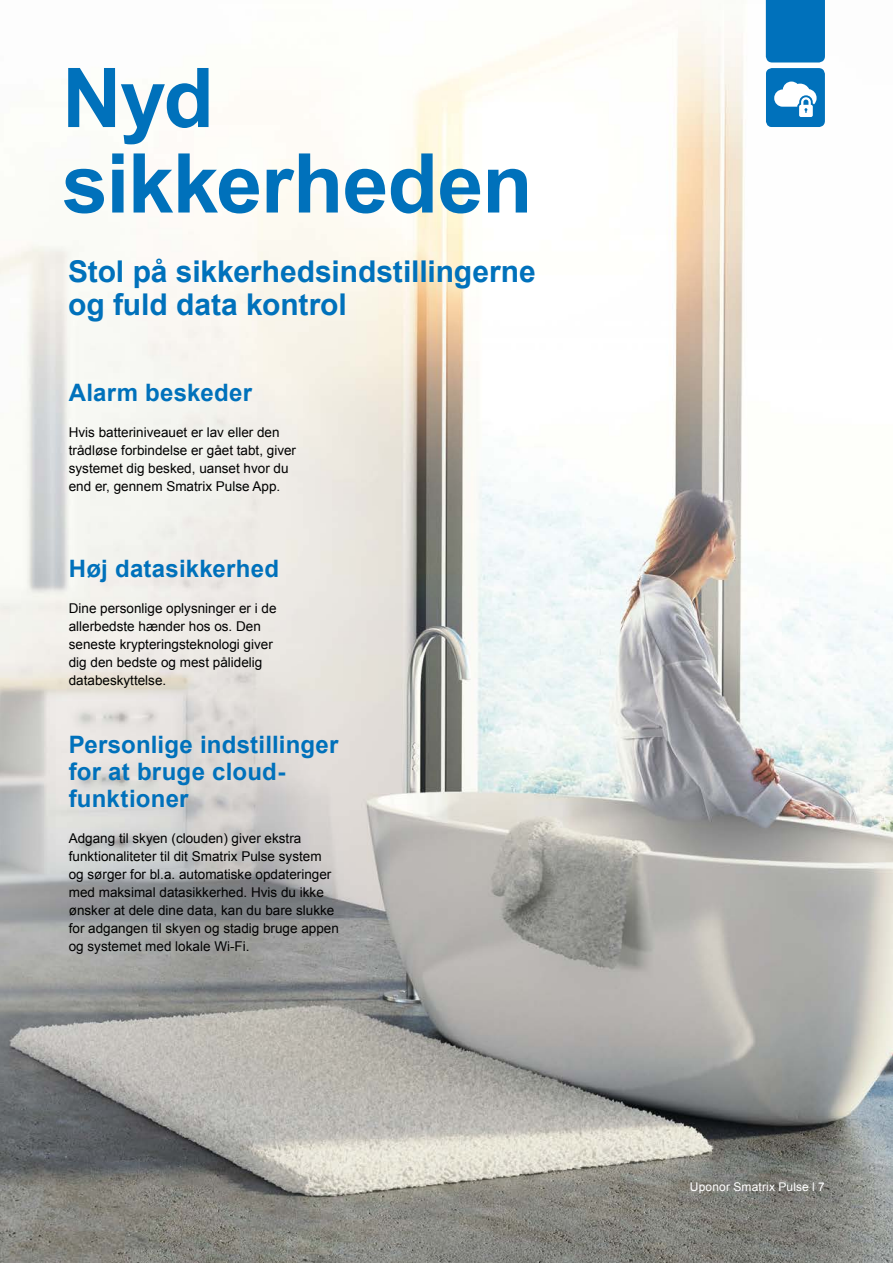
<style>
.page{position:relative;width:893px;height:1263px;background:#fff}
.page>*{position:absolute;margin:0;border:0;box-sizing:border-box;transform-origin:0 0}
.t1{font:700 82.5px/85.5px "Arial";letter-spacing:-.015em;color:#0071bb}
.t2{font:700 30px/33px "Arial";letter-spacing:-.005em;color:#0071bb}
.t3{font:700 24px/27px "Arial";letter-spacing:.01em;color:#0071bb}
.t4{font:13.5px/18px "Arial";color:#000}
.t5{font:12px "Arial";letter-spacing:.015em;color:#fff}
</style>
<div class="page">
<img style="left:0;top:0;width:893px;height:1263px">
<svg style="left:766px;top:0;width:59px;height:127px;background:#2a88c6"></svg>
<h1 class="t1" style="left:62px;top:58px;width:472px">Nyd sikkerheden</h1>
<h2 class="t2" style="left:68px;top:256px;width:469px">Stol på sikkerhedsindstillingerne og fuld data kontrol</h2>
<h3 class="t3" style="left:69px;top:379px;width:185px">Alarm beskeder</h3>
<p class="t4" style="left:69px;top:423px;width:229px">Hvis batteriniveauet er lav eller den trådløse forbindelse er gået tabt, giver systemet dig besked, uanset hvor du end er, gennem Smatrix Pulse App.</p>
<h3 class="t3" style="left:69px;top:556px;width:212px">Høj datasikkerhed</h3>
<p class="t4" style="left:69px;top:599px;width:209px">Dine personlige oplysninger er i de allerbedste hænder hos os. Den seneste krypteringsteknologi giver dig den bedste og mest pålidelig databeskyttelse.</p>
<h3 class="t3" style="left:69px;top:732px;width:271px">Personlige indstillinger for at bruge cloud&shy;funktioner</h3>
<p class="t4" style="left:69px;top:829px;width:272px">Adgang til skyen (clouden) giver ekstra funktionaliteter til dit Smatrix Pulse system og sørger for bl.a. automatiske opdateringer med maksimal datasikkerhed. Hvis du ikke ønsker at dele dine data, kan du bare slukke for adgangen til skyen og stadig bruge appen og systemet med lokale Wi-Fi.</p>
<p class="t5" style="left:690px;top:1179px;width:136px">Uponor Smatrix Pulse l 7</p>
</div>
